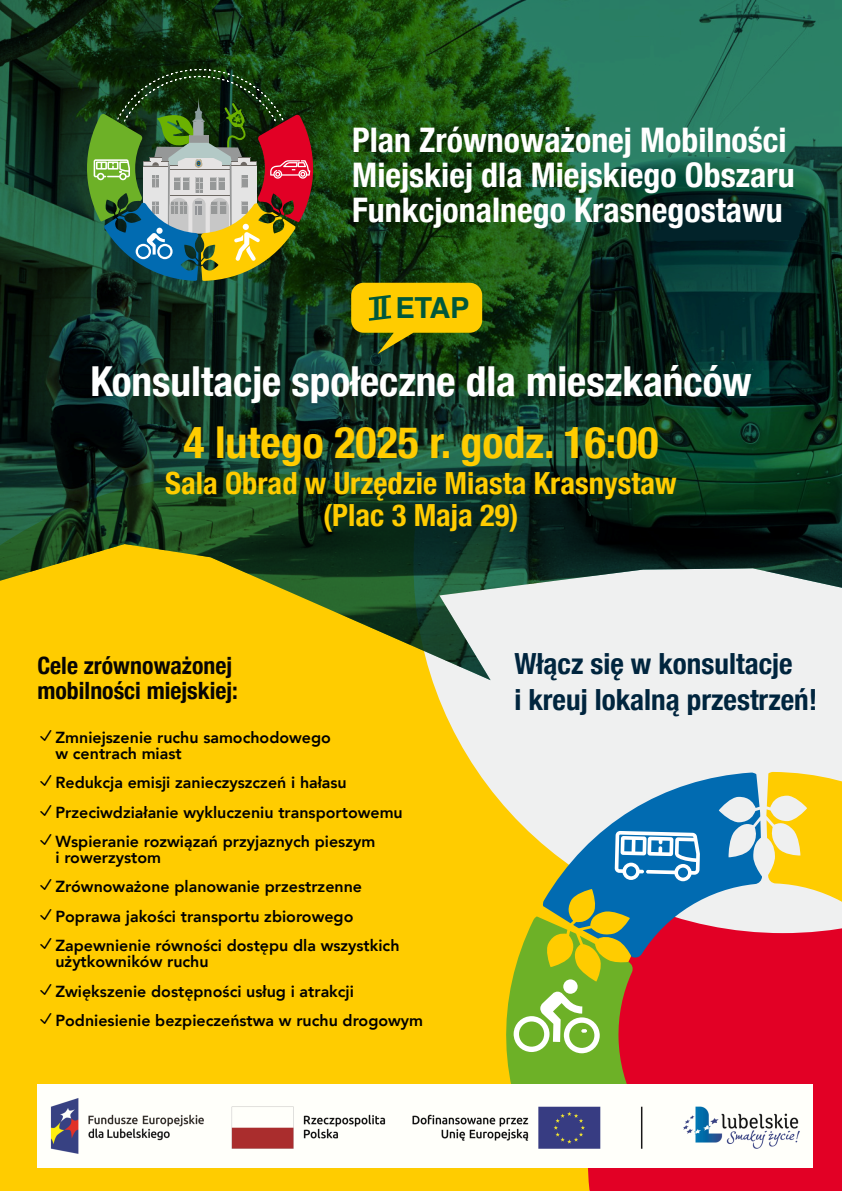
<style>
.page{position:relative;width:842px;height:1191px;background:#fff}
.page>*{position:absolute;margin:0;border:0;box-sizing:border-box;transform-origin:0 0}
.t1{font:700 condensed 44px "Helvetica Neue";color:#fc0}
.t2{font:700 condensed 41.3px "Helvetica Neue";color:#fff}
.t3{font:700 condensed 33.9px/34.8px "Helvetica Neue";color:#fff}
.t4{font:700 condensed 30.5px/31.4px "Helvetica Neue";color:#fc0;text-align:center}
.t5{font:700 condensed 29.2px/36px "Helvetica Neue";color:#00253e}
.t6{font:700 29px "Helvetica";letter-spacing:-.015em;color:#00583b}
.t7{font:700 condensed 23.8px/24.5px "Helvetica Neue";color:#070504}
.t8{font:800 16px/29.4px "Avenir";color:#000}
</style>
<div class="page">
<div style="left:0;top:680px;width:587px;height:511px;background:#fc0"></div>
<div style="left:587px;top:933px;width:255px;height:258px;background:#e20025"></div>
<svg style="left:413px;top:680px;width:429px;height:253px;fill:#eff0f0"></svg>
<img style="left:0;top:0;width:842px;height:680px">
<img style="left:653px;top:206px;width:153px;height:37px">
<svg style="left:543px;top:772px;width:219px;height:186px"></svg>
<svg style="left:766px;top:772px;width:76px;height:178px"></svg>
<svg style="left:495px;top:916px;width:143px;height:252px;background:#a4ae35"></svg>
<svg style="left:615px;top:831px;width:85px;height:50px"></svg>
<svg style="left:351px;top:283px;width:131px;height:71px;background:#b7a007"></svg>
<img style="left:37px;top:1085px;width:776px;height:82px">
<svg style="left:83px;top:68px;width:235px;height:213px;background:#606b47"></svg>
<svg style="left:40px;top:729px;width:29px;height:14px"></svg>
<svg style="left:40px;top:775px;width:29px;height:14px"></svg>
<svg style="left:40px;top:804px;width:29px;height:14px"></svg>
<svg style="left:40px;top:834px;width:29px;height:14px"></svg>
<svg style="left:40px;top:879px;width:29px;height:14px"></svg>
<svg style="left:40px;top:908px;width:29px;height:15px"></svg>
<svg style="left:40px;top:938px;width:29px;height:14px"></svg>
<svg style="left:40px;top:983px;width:29px;height:14px"></svg>
<svg style="left:40px;top:1013px;width:29px;height:14px"></svg>
<h3 class="t3" style="left:352px;top:122px;width:444px">Plan Zrównoważonej Mobilności<br>Miejskiej dla Miejskiego Obszaru<br>Funkcjonalnego Krasnegostawu</h3>
<h3 class="t6" style="left:373px;top:297px;width:98px">II ETAP</h3>
<h2 class="t2" style="left:90px;top:356px;width:663px">Konsultacje społeczne dla mieszkańców</h2>
<h1 class="t1" style="left:183px;top:415px;width:477px">4 lutego 2025 r. godz. 16:00</h1>
<h3 class="t4" style="left:165px;top:467px;width:513px">Sala Obrad w Urzędzie Miasta Krasnystaw (Plac 3 Maja 29)</h3>
<h3 class="t7" style="left:37px;top:653px;width:202px">Cele zrównoważonej mobilności miejskiej:</h3>
<p class="t8" style="left:55px;top:729px;width:277px;line-height:16px">Zmniejszenie ruchu samochodowego w centrach miast</p>
<p class="t8" style="left:55px;top:768px;width:349px">Redukcja emisji zanieczyszczeń i hałasu<br>Przeciwdziałanie wykluczeniu transportowemu<br>Wspieranie rozwiązań przyjaznych pieszym</p>
<p class="t8" style="left:55px;top:843px;width:346px">i rowerzystom<br>Zrównoważone planowanie przestrzenne Poprawa jakości transportu zbiorowego Zapewnienie równości dostępu dla wszystkich</p>
<p class="t8" style="left:55px;top:947px;width:369px">użytkowników ruchu<br>Zwiększenie dostępności usług i atrakcji<br>Podniesienie bezpieczeństwa w ruchu drogowym</p>
<h3 class="t5" style="left:514px;top:645px;width:305px">Włącz się w konsultacje<br>i kreuj lokalną przestrzeń!</h3>
</div>
